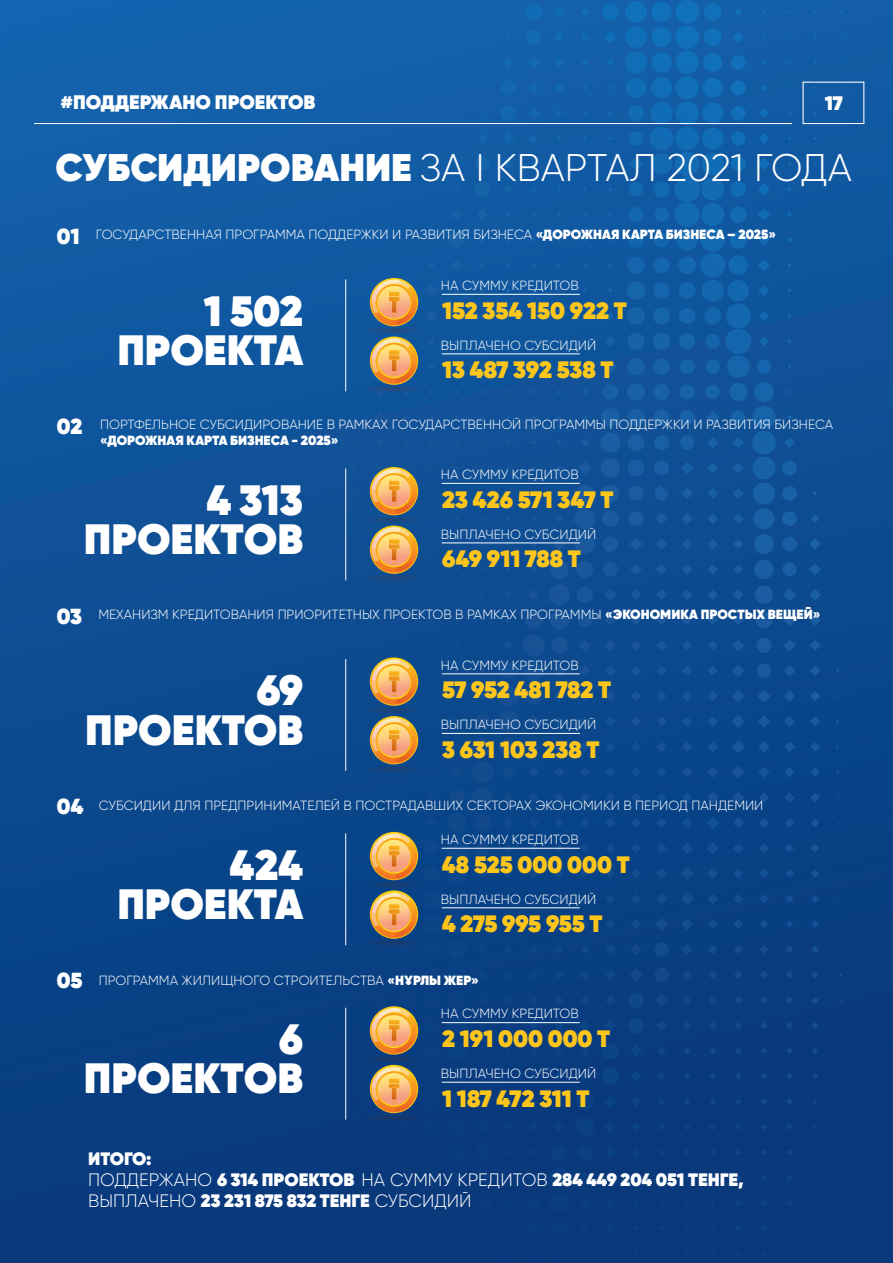
<style>
.page{position:relative;width:893px;height:1263px;background:#fff}
.page>*{position:absolute;margin:0;border:0;box-sizing:border-box;transform-origin:0 0}
.t1{font:800 42.45px/39.2px "Gilroy";color:#fff;text-align:right}
.t2{font:300 38.55px "Gilroy";color:#fff}
.t3{font:800 23.7px "Gilroy";color:#fec51a}
.t4{font:800 21.75px "Gilroy";color:#fff}
.t5{font:800 19.65px "Gilroy";color:#fff}
.t6{font:800 18px/20.9px "Gilroy";color:#fff}
.t7{font:300 13.35px "Gilroy";color:#fff}
.t8{font:800 13.35px "Gilroy";color:#fff}
.s1{font-weight:800}
.s2{font-weight:800;font-size:21.75px}
.s3{font-weight:300}
</style>
<div class="page">
<div style="left:0;top:0;width:893px;height:1263px;background:linear-gradient(to bottom,#1463ac,#073577)"></div>
<svg style="left:251px;top:417px;width:104px;height:838px;background:#0b4589"></svg>
<div style="left:803px;top:82px;width:61px;height:42px;border:1px solid #fff"></div>
<hr style="left:34px;top:123px;width:758px;height:1px;background:#fff">
<img style="left:361px;top:327px;width:63px;height:7px;border-radius:50%">
<svg style="left:370px;top:278px;width:48px;height:48px"></svg>
<img style="left:371px;top:279px;width:46px;height:46px;border-radius:50%">
<img style="left:371px;top:280px;width:39px;height:34px">
<img style="left:396px;top:307px;width:19px;height:17px">
<img style="left:372px;top:280px;width:28px;height:21px">
<svg style="left:376px;top:284px;width:36px;height:36px"></svg>
<img style="left:378px;top:286px;width:32px;height:32px;border-radius:50%">
<svg style="left:389px;top:292px;width:10px;height:24px"></svg>
<img style="left:361px;top:386px;width:63px;height:7px;border-radius:50%">
<svg style="left:370px;top:336px;width:48px;height:49px"></svg>
<img style="left:371px;top:337px;width:46px;height:47px;border-radius:50%">
<img style="left:371px;top:338px;width:39px;height:34px">
<img style="left:396px;top:366px;width:19px;height:17px">
<img style="left:372px;top:338px;width:28px;height:21px">
<svg style="left:376px;top:343px;width:36px;height:35px"></svg>
<img style="left:378px;top:344px;width:32px;height:33px;border-radius:50%">
<svg style="left:389px;top:350px;width:10px;height:25px"></svg>
<hr style="left:442px;top:294px;width:138px;height:1px;background:#fff">
<hr style="left:442px;top:354px;width:138px;height:1px;background:#fff">
<hr style="left:345px;top:279px;width:1px;height:112px;background:#fff">
<img style="left:361px;top:516px;width:63px;height:7px;border-radius:50%">
<svg style="left:370px;top:467px;width:48px;height:48px"></svg>
<img style="left:371px;top:468px;width:46px;height:46px;border-radius:50%">
<img style="left:371px;top:469px;width:39px;height:34px">
<img style="left:396px;top:496px;width:19px;height:17px">
<img style="left:372px;top:469px;width:28px;height:21px">
<svg style="left:376px;top:474px;width:36px;height:35px"></svg>
<img style="left:378px;top:475px;width:32px;height:32px;border-radius:50%">
<svg style="left:389px;top:481px;width:10px;height:24px"></svg>
<img style="left:361px;top:575px;width:63px;height:7px;border-radius:50%">
<svg style="left:370px;top:525px;width:48px;height:49px"></svg>
<img style="left:371px;top:527px;width:46px;height:46px;border-radius:50%">
<img style="left:371px;top:527px;width:39px;height:34px">
<img style="left:396px;top:555px;width:19px;height:17px">
<img style="left:372px;top:527px;width:28px;height:21px">
<svg style="left:376px;top:532px;width:36px;height:35px"></svg>
<img style="left:378px;top:533px;width:32px;height:33px;border-radius:50%">
<svg style="left:389px;top:539px;width:10px;height:25px"></svg>
<hr style="left:442px;top:483px;width:138px;height:1px;background:#fff">
<hr style="left:442px;top:543px;width:138px;height:1px;background:#fff">
<hr style="left:345px;top:468px;width:1px;height:112px;background:#fff">
<img style="left:361px;top:707px;width:63px;height:7px;border-radius:50%">
<svg style="left:370px;top:657px;width:48px;height:49px"></svg>
<img style="left:371px;top:658px;width:46px;height:47px;border-radius:50%">
<img style="left:371px;top:659px;width:39px;height:34px">
<img style="left:396px;top:687px;width:19px;height:17px">
<img style="left:372px;top:659px;width:28px;height:21px">
<svg style="left:376px;top:664px;width:36px;height:35px"></svg>
<img style="left:378px;top:665px;width:32px;height:33px;border-radius:50%">
<svg style="left:389px;top:671px;width:10px;height:25px"></svg>
<img style="left:361px;top:765px;width:63px;height:7px;border-radius:50%">
<svg style="left:370px;top:716px;width:48px;height:48px"></svg>
<img style="left:371px;top:717px;width:46px;height:46px;border-radius:50%">
<img style="left:371px;top:718px;width:39px;height:34px">
<img style="left:396px;top:745px;width:19px;height:17px">
<img style="left:372px;top:718px;width:28px;height:21px">
<svg style="left:376px;top:723px;width:36px;height:35px"></svg>
<img style="left:378px;top:724px;width:32px;height:32px;border-radius:50%">
<svg style="left:389px;top:730px;width:10px;height:24px"></svg>
<hr style="left:442px;top:674px;width:138px;height:1px;background:#fff">
<hr style="left:442px;top:733px;width:138px;height:1px;background:#fff">
<hr style="left:345px;top:659px;width:1px;height:112px;background:#fff">
<img style="left:361px;top:881px;width:63px;height:7px;border-radius:50%">
<svg style="left:370px;top:832px;width:48px;height:48px"></svg>
<img style="left:371px;top:833px;width:46px;height:46px;border-radius:50%">
<img style="left:371px;top:833px;width:39px;height:35px">
<img style="left:396px;top:861px;width:19px;height:17px">
<img style="left:372px;top:833px;width:28px;height:22px">
<svg style="left:376px;top:838px;width:36px;height:36px"></svg>
<img style="left:378px;top:840px;width:32px;height:32px;border-radius:50%">
<svg style="left:389px;top:846px;width:10px;height:24px"></svg>
<img style="left:361px;top:940px;width:63px;height:7px;border-radius:50%">
<svg style="left:370px;top:890px;width:48px;height:49px"></svg>
<img style="left:371px;top:891px;width:46px;height:47px;border-radius:50%">
<img style="left:371px;top:892px;width:39px;height:34px">
<img style="left:396px;top:920px;width:19px;height:17px">
<img style="left:372px;top:892px;width:28px;height:21px">
<svg style="left:376px;top:897px;width:36px;height:35px"></svg>
<img style="left:378px;top:898px;width:32px;height:33px;border-radius:50%">
<svg style="left:389px;top:904px;width:10px;height:25px"></svg>
<hr style="left:442px;top:848px;width:138px;height:1px;background:#fff">
<hr style="left:442px;top:907px;width:138px;height:1px;background:#fff">
<hr style="left:345px;top:833px;width:1px;height:112px;background:#fff">
<img style="left:361px;top:1055px;width:63px;height:8px;border-radius:50%">
<svg style="left:370px;top:1006px;width:48px;height:49px"></svg>
<img style="left:371px;top:1007px;width:46px;height:46px;border-radius:50%">
<img style="left:371px;top:1008px;width:39px;height:34px">
<img style="left:396px;top:1035px;width:19px;height:17px">
<img style="left:372px;top:1008px;width:28px;height:21px">
<svg style="left:376px;top:1013px;width:36px;height:35px"></svg>
<img style="left:378px;top:1014px;width:32px;height:33px;border-radius:50%">
<svg style="left:389px;top:1020px;width:11px;height:25px"></svg>
<img style="left:361px;top:1114px;width:63px;height:7px;border-radius:50%">
<svg style="left:370px;top:1065px;width:48px;height:48px"></svg>
<img style="left:371px;top:1066px;width:46px;height:46px;border-radius:50%">
<img style="left:371px;top:1066px;width:39px;height:35px">
<img style="left:396px;top:1094px;width:19px;height:17px">
<img style="left:372px;top:1066px;width:28px;height:22px">
<svg style="left:376px;top:1071px;width:36px;height:35px"></svg>
<img style="left:378px;top:1073px;width:32px;height:32px;border-radius:50%">
<svg style="left:389px;top:1079px;width:11px;height:24px"></svg>
<hr style="left:442px;top:1022px;width:138px;height:1px;background:#fff">
<hr style="left:442px;top:1082px;width:138px;height:1px;background:#fff">
<hr style="left:345px;top:1008px;width:1px;height:112px;background:#fff">
<h3 class="t5" style="left:61px;top:94px;width:256px">#ПОДДЕРЖАНО ПРОЕКТОВ</h3>
<h3 class="t5" style="left:825px;top:94px;width:19px">17</h3>
<h2 class="t2" style="left:56px;top:150px;width:798px"><span class="s1">СУБСИДИРОВАНИЕ</span> ЗА I КВАРТАЛ 2021 ГОДА</h2>
<p class="t7" style="left:57px;top:228px;width:721px"><span class="s2">0</span> ГОСУДАРСТВЕННАЯ ПРОГРАММА ПОДДЕРЖКИ И РАЗВИТИЯ БИЗНЕСА <span class="s1">«ДОРОЖНАЯ КАРТА БИЗНЕСА – 2025»</span></p>
<h3 class="t4" style="left:70px;top:227px;width:11px">1</h3>
<p class="t7" style="left:441px;top:279px;width:139px">НА СУММУ КРЕДИТОВ</p>
<h3 class="t4" style="left:57px;top:417px;width:27px">02</h3>
<h1 class="t1" style="left:117px;top:295px;width:187px">1 502<br>ПРОЕКТА</h1>
<h3 class="t3" style="left:442px;top:300px;width:186px">152 354 150 922 Т</h3>
<p class="t7" style="left:441px;top:339px;width:157px">ВЫПЛАЧЕНО СУБСИДИЙ</p>
<h3 class="t3" style="left:442px;top:360px;width:173px">13 487 392 538 Т</h3>
<p class="t7" style="left:100px;top:418px;width:735px">ПОРТФЕЛЬНОЕ СУБСИДИРОВАНИЕ В РАМКАХ ГОСУДАРСТВЕННОЙ ПРОГРАММЫ ПОДДЕРЖКИ И РАЗВИТИЯ БИЗНЕСА</p>
<p class="t8" style="left:100px;top:434px;width:240px">«ДОРОЖНАЯ КАРТА БИЗНЕСА - 2025»</p>
<p class="t7" style="left:441px;top:468px;width:139px">НА СУММУ КРЕДИТОВ</p>
<h1 class="t1" style="left:84px;top:484px;width:221px">4 313<br>ПРОЕКТОВ</h1>
<h3 class="t3" style="left:442px;top:489px;width:173px">23 426 571 347 Т</h3>
<p class="t7" style="left:441px;top:528px;width:157px">ВЫПЛАЧЕНО СУБСИДИЙ</p>
<h3 class="t3" style="left:442px;top:549px;width:140px">649 911 788 Т</h3>
<p class="t7" style="left:57px;top:608px;width:765px"><span class="s2">03</span> МЕХАНИЗМ КРЕДИТОВАНИЯ ПРИОРИТЕТНЫХ ПРОЕКТОВ В РАМКАХ ПРОГРАММЫ <span class="s1">«ЭКОНОМИКА ПРОСТЫХ ВЕЩЕЙ»</span></p>
<p class="t7" style="left:441px;top:659px;width:139px">НА СУММУ КРЕДИТОВ</p>
<h1 class="t1" style="left:85px;top:674px;width:219px">69<br>ПРОЕКТОВ</h1>
<h3 class="t3" style="left:442px;top:680px;width:171px">57 952 481 782 Т</h3>
<p class="t7" style="left:441px;top:718px;width:157px">ВЫПЛАЧЕНО СУБСИДИЙ</p>
<h3 class="t3" style="left:442px;top:739px;width:159px">3 631 103 238 Т</h3>
<p class="t7" style="left:57px;top:800px;width:708px"><span class="s2">04</span> СУБСИДИИ ДЛЯ ПРЕДПРИНИМАТЕЛЕЙ В ПОСТРАДАВШИХ СЕКТОРАХ ЭКОНОМИКИ В ПЕРИОД ПАНДЕМИИ</p>
<p class="t7" style="left:441px;top:833px;width:139px">НА СУММУ КРЕДИТОВ</p>
<h1 class="t1" style="left:117px;top:848px;width:187px">424<br>ПРОЕКТА</h1>
<h3 class="t3" style="left:442px;top:854px;width:189px">48 525 000 000 Т</h3>
<p class="t7" style="left:441px;top:893px;width:157px">ВЫПЛАЧЕНО СУБСИДИЙ</p>
<h3 class="t3" style="left:442px;top:914px;width:162px">4 275 995 955 Т</h3>
<p class="t7" style="left:57px;top:974px;width:424px"><span class="s2">05</span> ПРОГРАММА ЖИЛИЩНОГО СТРОИТЕЛЬСТВА <span class="s1">«НҰРЛЫ ЖЕР»</span></p>
<h1 class="t1" style="left:84px;top:1023px;width:221px">6<br>ПРОЕКТОВ</h1>
<h3 class="t3" style="left:442px;top:1029px;width:170px">2 191 000 000 Т</h3>
<p class="t7" style="left:441px;top:1008px;width:139px">НА СУММУ КРЕДИТОВ</p>
<p class="t7" style="left:441px;top:1067px;width:157px">ВЫПЛАЧЕНО СУБСИДИЙ</p>
<h3 class="t3" style="left:442px;top:1088px;width:149px">1 187 472 311 Т</h3>
<h3 class="t6" style="left:88px;top:1149px;width:657px">ИТОГО:<br><span class="s3">ПОДДЕРЖАНО</span> 6 314 ПРОЕКТОВ <span class="s3">НА СУММУ КРЕДИТОВ</span> 284 449 204 051 ТЕНГЕ,<br><span class="s3">ВЫПЛАЧЕНО</span> 23 231 875 832 ТЕНГЕ <span class="s3">СУБСИДИЙ</span></h3>
</div>
